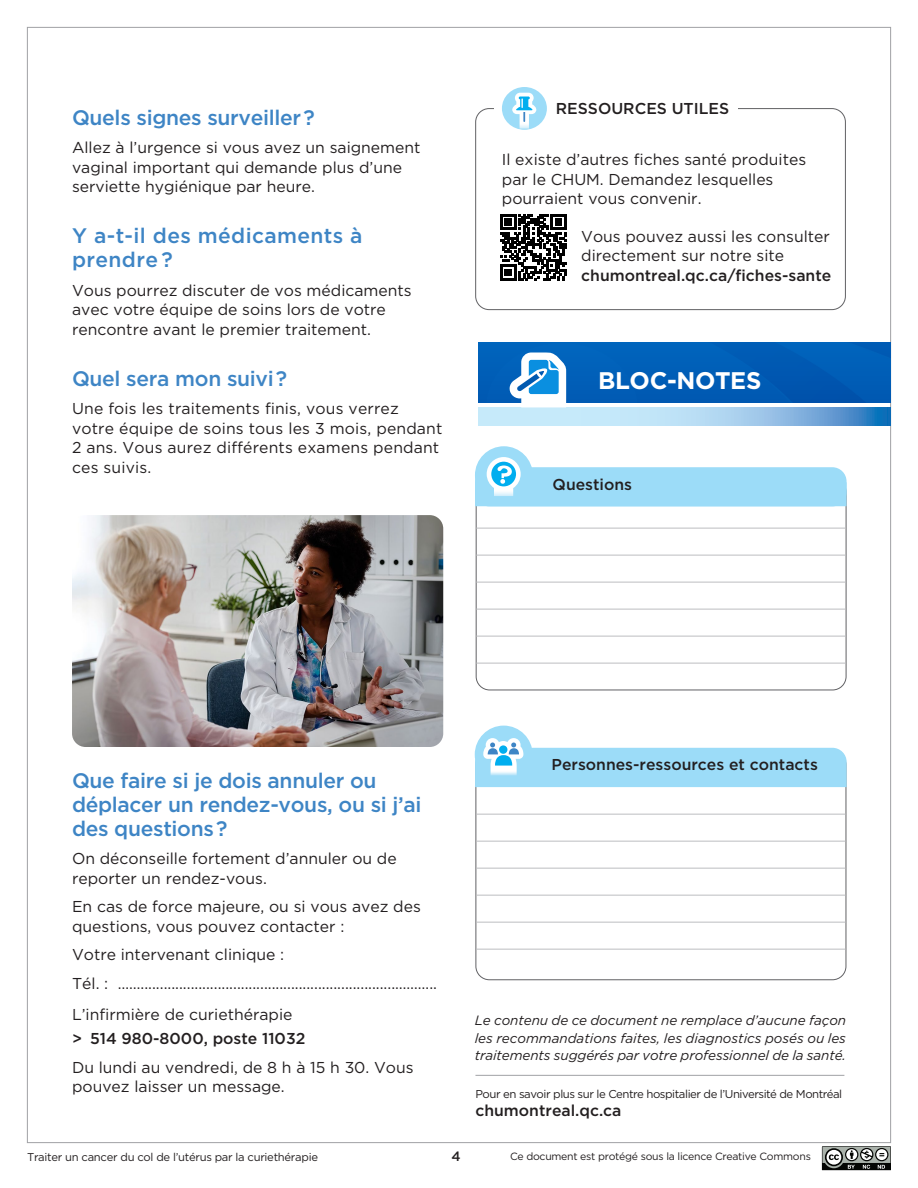
<style>
.page{position:relative;width:918px;height:1188px;background:#fff}
.page>*{position:absolute;margin:0;border:0;box-sizing:border-box;transform-origin:0 0}
.t1{font:700 24px "Gotham";letter-spacing:-.015em;color:#fff}
.t2{font:500 21px/24px "Gotham";letter-spacing:-.015em;color:#3e85c5}
.t3{font:500 21px/24px "Gotham";letter-spacing:.015em;color:#3e85c5}
.t4{font:15.75px/19.5px "Gotham";color:#231f20}
.t5{font:500 15.75px "Gotham";color:#231f20}
.t6{font:italic 13.5px/17.4px "Gotham";letter-spacing:-.005em;color:#231f20;text-align:justify}
.t7{font:500 13.5px "Gotham";color:#231f20}
.t8{font:11.4px "Gotham";letter-spacing:-.04em;color:#231f20}
.t9{font:11.25px "Gotham";letter-spacing:-.025em;color:#231f20}
.t10{font:10.5px "Gotham";letter-spacing:-.025em;color:#231f20}
</style>
<div class="page">
<svg style="left:822px;top:1146px;width:69px;height:24px;background:#747774"></svg>
<hr style="left:475px;top:1075px;width:369px;height:1px;background:#a0a1a5">
<div style="left:475px;top:108px;width:371px;height:202px;border:1px solid #616164;border-radius:13px"></div>
<div style="left:494px;top:101px;width:72px;height:11px;background:#fff"></div>
<svg style="left:502px;top:87px;width:45px;height:43px"></svg>
<div style="left:556px;top:100px;width:182px;height:18px;background:#fff"></div>
<svg style="left:500px;top:214px;width:67px;height:66px"></svg>
<img style="left:72px;top:515px;width:371px;height:232px">
<hr style="left:476px;top:528px;width:370px;height:1px;background:#bcbdc0">
<hr style="left:476px;top:555px;width:370px;height:1px;background:#bcbdc0">
<hr style="left:476px;top:582px;width:370px;height:1px;background:#bcbdc0">
<hr style="left:476px;top:609px;width:370px;height:1px;background:#bcbdc0">
<hr style="left:476px;top:636px;width:370px;height:1px;background:#bcbdc0">
<hr style="left:476px;top:663px;width:370px;height:1px;background:#bcbdc0">
<div style="left:476px;top:468px;width:370px;height:38px;background:#9cdcf8;border-radius:14px"></div>
<div style="left:475px;top:467px;width:372px;height:39px;border:2px solid #9cdcf8;border-radius:14px"></div>
<div style="left:475px;top:482px;width:372px;height:24px;background:#9cdcf8"></div>
<svg style="left:475px;top:446px;width:58px;height:55px"></svg>
<img style="left:478px;top:343px;width:413px;height:60px">
<svg style="left:478px;top:407px;width:413px;height:19px;background:#a0cceb"></svg>
<svg style="left:509px;top:353px;width:57px;height:50px"></svg>
<hr style="left:476px;top:814px;width:369px;height:1px;background:#bcbdc0">
<hr style="left:476px;top:841px;width:369px;height:1px;background:#bcbdc0">
<hr style="left:476px;top:868px;width:369px;height:1px;background:#bcbdc0">
<hr style="left:476px;top:895px;width:369px;height:1px;background:#bcbdc0">
<hr style="left:476px;top:922px;width:369px;height:1px;background:#bcbdc0">
<hr style="left:476px;top:949px;width:369px;height:1px;background:#bcbdc0">
<svg style="left:474px;top:726px;width:373px;height:62px"></svg>
<h2 class="t2" style="left:72px;top:105px;width:244px">Quels signes surveiller ?</h2>
<p class="t4" style="left:72px;top:138px;width:350px">Allez à l’urgence si vous avez un saignement vaginal important qui demande plus d’une serviette hygiénique par heure.</p>
<h2 class="t3" style="left:72px;top:224px;width:292px">Y a-t-il des médicaments à prendre ?</h2>
<p class="t4" style="left:72px;top:280px;width:341px">Vous pourrez discuter de vos médicaments avec votre équipe de soins lors de votre rencontre avant le premier traitement.</p>
<h2 class="t2" style="left:72px;top:366px;width:217px">Quel sera mon suivi ?</h2>
<p class="t4" style="left:72px;top:399px;width:372px">Une fois les traitements finis, vous verrez votre équipe de soins tous les 3 mois, pendant 2 ans. Vous aurez différents examens pendant ces suivis.</p>
<p class="t5" style="left:556px;top:98px;width:175px">RESSOURCES UTILES</p>
<p class="t4" style="left:502px;top:149px;width:306px">Il existe d’autres fiches santé produites par le CHUM. Demandez lesquelles pourraient vous convenir.</p>
<p class="t4" style="left:581px;top:226px;width:250px">Vous pouvez aussi les consulter directement sur notre site</p>
<p class="t5" style="left:581px;top:265px;width:252px">chumontreal.qc.ca/fiches-sante</p>
<h1 class="t1" style="left:598px;top:367px;width:165px">BLOC-NOTES</h1>
<p class="t5" style="left:553px;top:474px;width:81px">Questions</p>
<h2 class="t2" style="left:72px;top:768px;width:351px">Que faire si je dois annuler ou déplacer un rendez-vous, ou si j’ai des questions ?</h2>
<p class="t4" style="left:72px;top:849px;width:326px">On déconseille fortement d’annuler ou de reporter un rendez-vous.</p>
<p class="t4" style="left:72px;top:897px;width:350px">En cas de force majeure, ou si vous avez des questions, vous pouvez contacter :</p>
<p class="t4" style="left:72px;top:940px;width:367px;line-height:28.5px">Votre intervenant clinique :<br>Tél. : ……..................................................................………..</p>
<p class="t4" style="left:72px;top:1005px;width:222px">L’infirmière de curiethérapie</p>
<p class="t5" style="left:72px;top:1028px;width:235px">&gt; 514 980-8000, poste 11032</p>
<p class="t4" style="left:72px;top:1057px;width:343px">Du lundi au vendredi, de 8 h à 15 h 30. Vous pouvez laisser un message.</p>
<p class="t5" style="left:551px;top:754px;width:268px">Personnes-ressources et contacts</p>
<p class="t6" style="left:475px;top:1011px;width:373px">Le contenu de ce document ne remplace d’aucune façon les recommandations faites, les diagnostics posés ou les traitements suggérés par votre professionnel de la santé.</p>
<p class="t8" style="left:475px;top:1087px;width:368px">Pour en savoir plus sur le Centre hospitalier de l’Université de Montréal</p>
<p class="t5" style="left:475px;top:1100px;width:148px">chumontreal.qc.ca</p>
<p class="t9" style="left:27px;top:1150px;width:293px">Traiter un cancer du col de l’utérus par la curiethérapie</p>
<p class="t7" style="left:451px;top:1147px;width:11px">4</p>
<p class="t10" style="left:510px;top:1150px;width:302px">Ce document est protégé sous la licence Creative Commons</p>
</div>
